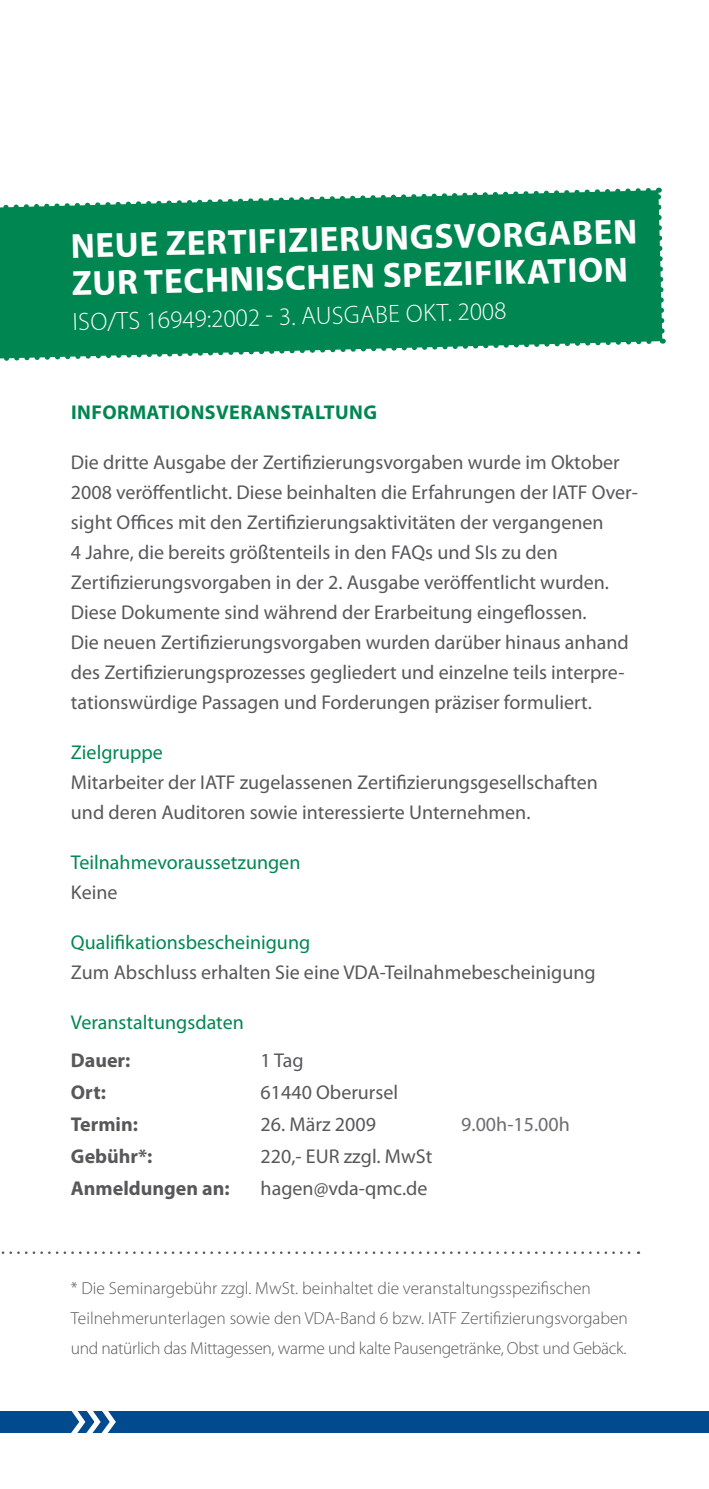
<style>
.page{position:relative;width:709px;height:1489px;background:#fff}
.page>*{position:absolute;margin:0;border:0;box-sizing:border-box;transform-origin:0 0}
.t1{font:700 35px "Myriad Pro";color:#fff}
.t2{font:300 25px "Myriad Pro";color:#fff}
.t3{font:20px/30px "Myriad Pro";color:#57585a}
.t4{font:20px "Myriad Pro";color:#008751}
.t5{font:700 20px "Myriad Pro";color:#57585a}
.t6{font:700 20px "Myriad Pro";letter-spacing:.02em;color:#008751}
.t7{font:20px "Myriad Pro";color:#6c6d70}
.t8{font:300 17.5px/30px "Myriad Pro";color:#57585a}
.t9{font:300 17.5px/30px "Myriad Pro";letter-spacing:-.02em;color:#57585a;text-align:right}
</style>
<div class="page">
<div style="left:0;top:1410px;width:709px;height:22px;background:#004a8d"></div>
<svg style="left:66px;top:1410px;width:53px;height:23px"></svg>
<svg style="left:0;top:187px;width:666px;height:174px;background:#1f9666"></svg>
<svg style="left:1px;top:1251px;width:638px;height:2px"></svg>
<h1 class="t1" style="left:70px;top:223px;width:47px;rotate:-2deg">Neue</h1>
<h1 class="t1" style="left:165px;top:222px;width:216px;rotate:-2deg">Ze rtifizierungs</h1>
<h1 class="t1" style="left:453px;top:214px;width:162px;rotate:-2deg">vorga ben</h1>
<h1 class="t1" style="left:71px;top:261px;width:95px;rotate:-2deg">zur Techn</h1>
<h1 class="t1" style="left:254px;top:256px;width:33px;rotate:-2deg">ischen</h1>
<h1 class="t1" style="left:382px;top:254px;width:243px;rotate:-2deg">Spezifikation</h1>
<p class="t2" style="left:72px;top:309px;width:435px;rotate:-2deg">IS O/TS 16949:2002 - 3. Ausgabe Okt. 2008</p>
<p class="t6" style="left:71px;top:399px;width:196px">Informationsverans</p>
<p class="t6" style="left:292px;top:399px;width:58px">taltung</p>
<p class="t3" style="left:71px;top:447px;width:568px">Die dritte Ausgabe der Zertifizierungsvorgaben wurde im Oktober 2008 veröffentlicht. Diese beinhalten die Erfahrungen der IATF Over&shy;sight Offices mit den Zertifizierungsaktivitäten der vergangenen<br>4 Jahre, die bereits größtenteils in den FAQs und SIs zu den Zertifizierungsvorgaben in der 2. Ausgabe veröffentlicht wurden.<br>Diese Dokumente sind während der Erarbeitung eingeflossen.<br>Die neuen Zertifizierungsvorgaben wurden darüber hinaus anhand des Zertifizierungsprozesses gegliedert und einzelne teils interpre&shy;tationswürdige Passagen und Forderungen präziser formuliert.</p>
<p class="t4" style="left:71px;top:740px;width:93px">Zielgruppe</p>
<p class="t3" style="left:71px;top:767px;width:528px">Mitarbeiter der IATF zugelassenen Zertifizierungsgesellschaften und deren Auditoren sowie interessierte Unternehmen.</p>
<p class="t4" style="left:71px;top:850px;width:231px">Teilnahmevoraussetzungen</p>
<p class="t3" style="left:71px;top:877px;width:48px">Keine</p>
<p class="t4" style="left:71px;top:930px;width:241px">Qualifikationsbescheinigung</p>
<p class="t3" style="left:71px;top:957px;width:526px">Zum Abschluss erhalten Sie eine VDA-Teilnahmebescheinigung</p>
<p class="t4" style="left:71px;top:1010px;width:174px">Veranstaltungsdaten</p>
<p class="t5" style="left:71px;top:1047px;width:61px">Dauer:</p>
<p class="t3" style="left:260px;top:1044px;width:45px">1 Tag</p>
<p class="t5" style="left:71px;top:1079px;width:36px">Ort:</p>
<p class="t3" style="left:260px;top:1076px;width:139px">61440 Oberursel</p>
<p class="t5" style="left:71px;top:1110px;width:69px">Termin:</p>
<p class="t3" style="left:260px;top:1108px;width:117px">26. März 2009</p>
<p class="t7" style="left:461px;top:1111px;width:110px">9.00h-15.00h</p>
<p class="t5" style="left:71px;top:1142px;width:83px">Gebühr*:</p>
<p class="t3" style="left:261px;top:1140px;width:57px">220,- EUR</p>
<p class="t3" style="left:344px;top:1140px;width:90px">zzgl. MwSt</p>
<p class="t5" style="left:71px;top:1174px;width:160px">Anmeldungen an:</p>
<p class="t3" style="left:261px;top:1172px;width:168px">hagen@vda-qmc.de</p>
<p class="t8" style="left:71px;top:1272px;width:521px">* Die Seminargebühr zzgl. MwSt. beinhaltet die veranstaltungsspezifischen<br>Teilnehmerunterlagen sowie den VDA-Band 6 bzw. IATF</p>
<p class="t9" style="left:71px;top:1302px;width:558px">Zertifizierungsvorgaben<br>und natürlich das Mittagessen, warme und kalte Pausengetränke, Obst und Gebäck.</p>
</div>
